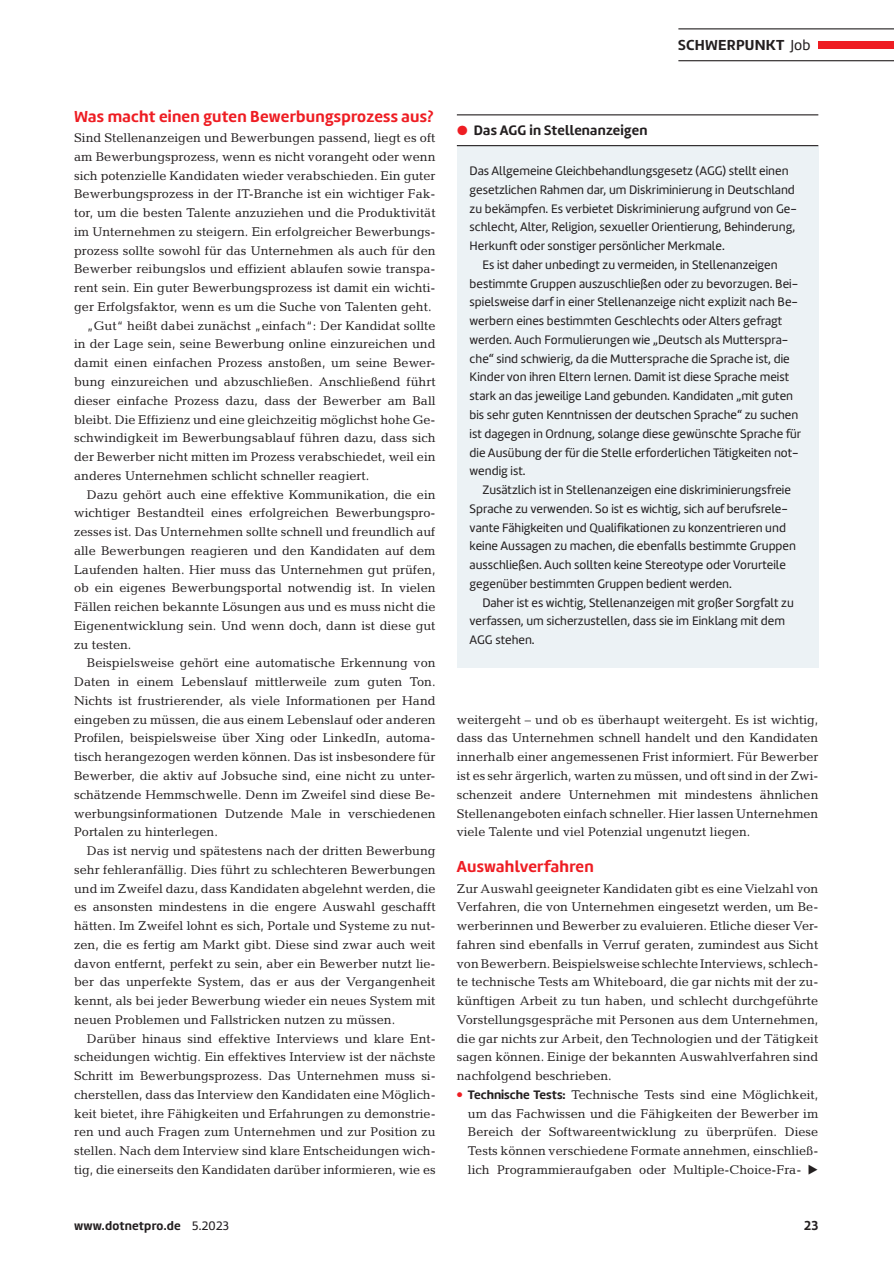
<style>
.page{position:relative;width:894px;height:1263px;background:#fff}
.page>*{position:absolute;margin:0;border:0;box-sizing:border-box;transform-origin:0 0}
.IR_00_fliesstext_hea{font:700 16.5px "Amelia";letter-spacing:.015em;color:#ee1d23}
.IR_40_seitenstrecke{font:700 15px "Amelia";letter-spacing:.015em;color:#231f20}
.t1{font:700 14.25px "Amelia";letter-spacing:.015em;color:#231f20}
.IR_40_seitenstrecke-2{font:700 13.5px "Amelia";color:#231f20}
.t2{font:12.75px/18.8px "Candida Std";color:#231f20;text-align:justify}
.t3{font:12.75px/18.8px "Amelia";color:#231f20}
.IR_40_seitenstrecke-3{font:700 12.75px "Amelia";letter-spacing:.015em;color:#231f20}
.s1{font-weight:400}
.s2{font-family:"Amelia";font-weight:700}
</style>
<div class="page">
<hr style="left:678px;top:28px;width:216px;height:1px;background:#231f20">
<hr style="left:678px;top:60px;width:216px;height:1px;background:#231f20">
<div style="left:818px;top:41px;width:76px;height:8px;background:#ee1d23"></div>
<div style="left:457px;top:146px;width:361px;height:521px;background:#ecf2f5"></div>
<hr style="left:457px;top:114px;width:361px;height:1px;background:#231f20">
<hr style="left:457px;top:145px;width:361px;height:1px;background:#231f20">
<p class="IR_40_seitenstrecke" style="left:678px;top:36px;width:134px">SCHWERPUNKT <span class="s1">Job</span></p>
<p class="IR_00_fliesstext_hea" style="left:74px;top:106px;width:361px">Was macht einen guten Bewerbungsprozess aus?</p>
<p class="t2" style="left:74px;top:128px;width:363px">Sind Stellenanzeigen und Bewerbungen passend, liegt es oft am Bewerbungsprozess, wenn es nicht vorangeht oder wenn sich potenzielle Kandidaten wieder verabschieden. Ein guter Bewerbungsprozess in der IT-Branche ist ein wichtiger Fak&shy;tor, um die besten Talente anzuziehen und die Produktivität im Unternehmen zu steigern. Ein erfolgreicher Bewerbungs&shy;prozess sollte sowohl für das Unternehmen als auch für den Bewerber reibungslos und effizient ablaufen sowie transpa&shy;rent sein. Ein guter Bewerbungsprozess ist damit ein wichti&shy;ger Erfolgsfaktor, wenn es um die Suche von Talenten geht.</p>
<p class="t2" style="left:74px;top:316px;width:363px;text-indent:13px">„Gut“ heißt dabei zunächst „einfach“: Der Kandidat sollte in der Lage sein, seine Bewerbung online einzureichen und damit einen einfachen Prozess anstoßen, um seine Bewer&shy;bung einzureichen und abzuschließen. Anschließend führt dieser einfache Prozess dazu, dass der Bewerber am Ball bleibt. Die Effizienz und eine gleichzeitig möglichst hohe Ge&shy;schwindigkeit im Bewerbungsablauf führen dazu, dass sich der Bewerber nicht mitten im Prozess verabschiedet, weil ein anderes Unternehmen schlicht schneller reagiert.</p>
<p class="t2" style="left:74px;top:485px;width:363px;text-indent:13px">Dazu gehört auch eine effektive Kommunikation, die ein wichtiger Bestandteil eines erfolgreichen Bewerbungspro&shy;zesses ist. Das Unternehmen sollte schnell und freundlich auf alle Bewerbungen reagieren und den Kandidaten auf dem Laufenden halten. Hier muss das Unternehmen gut prüfen, ob ein eigenes Bewerbungsportal notwendig ist. In vielen Fällen reichen bekannte Lösungen aus und es muss nicht die Eigenentwicklung sein. Und wenn doch, dann ist diese gut zu testen.</p>
<p class="t2" style="left:74px;top:653px;width:363px;text-indent:13px">Beispielsweise gehört eine automatische Erkennung von Daten in einem Lebenslauf mittlerweile zum guten Ton.<br>Nichts ist frustrierender, als viele Informationen per Hand eingeben zu müssen, die aus einem Lebenslauf oder anderen Profilen, beispielsweise über Xing oder LinkedIn, automa&shy;tisch herangezogen werden können. Das ist insbesondere für Bewerber, die aktiv auf Jobsuche sind, eine nicht zu unter&shy;schätzende Hemmschwelle. Denn im Zweifel sind diese Be&shy;werbungsinformationen Dutzende Male in verschiedenen Portalen zu hinterlegen.</p>
<p class="t2" style="left:74px;top:841px;width:363px;text-indent:13px">Das ist nervig und spätestens nach der dritten Bewerbung sehr fehleranfällig. Dies führt zu schlechteren Bewerbungen und im Zweifel dazu, dass Kandidaten abgelehnt werden, die es ansonsten mindestens in die engere Auswahl geschafft hätten. Im Zweifel lohnt es sich, Portale und Systeme zu nut&shy;zen, die es fertig am Markt gibt. Diese sind zwar auch weit davon entfernt, perfekt zu sein, aber ein Bewerber nutzt lie&shy;ber das unperfekte System, das er aus der Vergangenheit kennt, als bei jeder Bewerbung wieder ein neues System mit neuen Problemen und Fallstricken nutzen zu müssen.</p>
<p class="t2" style="left:74px;top:1028px;width:363px;text-indent:13px">Darüber hinaus sind effektive Interviews und klare Ent&shy;scheidungen wichtig. Ein effektives Interview ist der nächste Schritt im Bewerbungsprozess. Das Unternehmen muss si&shy;cherstellen, dass das Interview den Kandidaten eine Möglich&shy;keit bietet, ihre Fähigkeiten und Erfahrungen zu demonstrie&shy;ren und auch Fragen zum Unternehmen und zur Position zu stellen. Nach dem Interview sind klare Entscheidungen wich&shy;tig, die einerseits den Kandidaten darüber informieren, wie es</p>
<p class="t1" style="left:474px;top:122px;width:175px">Das AGG in Stellenanzeigen</p>
<p class="t3" style="left:470px;top:161px;width:329px">Das Allgemeine Gleichbehandlungsgesetz (AGG) stellt einen gesetzlichen Rahmen dar, um Diskriminierung in Deutschland zu bekämpfen. Es verbietet Diskriminierung aufgrund von Ge&shy;schlecht, Alter, Religion, sexueller Orientierung, Behinderung, Herkunft oder sonstiger persönlicher Merkmale.</p>
<p class="t3" style="left:470px;top:255px;width:333px;text-indent:13px">Es ist daher unbedingt zu vermeiden, in Stellenanzeigen bestimmte Gruppen auszuschließen oder zu bevorzugen. Bei&shy;spielsweise darf in einer Stellenanzeige nicht explizit nach Be&shy;werbern eines bestimmten Geschlechts oder Alters gefragt werden. Auch Formulierungen wie „Deutsch als Mutterspra&shy;che“ sind schwierig, da die Muttersprache die Sprache ist, die Kinder von ihren Eltern lernen. Damit ist diese Sprache meist stark an das jeweilige Land gebunden. Kandidaten „mit guten bis sehr guten Kenntnissen der deutschen Sprache“ zu suchen ist dagegen in Ordnung, solange diese gewünschte Sprache für die Ausübung der für die Stelle erforderlichen Tätigkeiten not&shy;wendig ist.</p>
<p class="t3" style="left:470px;top:480px;width:328px;text-indent:13px">Zusätzlich ist in Stellenanzeigen eine diskriminierungsfreie Sprache zu verwenden. So ist es wichtig, sich auf berufsrele&shy;vante Fähigkeiten und Qualifikationen zu konzentrieren und keine Aussagen zu machen, die ebenfalls bestimmte Gruppen ausschließen. Auch sollten keine Stereotype oder Vorurteile gegenüber bestimmten Gruppen bedient werden.</p>
<p class="t3" style="left:470px;top:593px;width:326px;text-indent:13px">Daher ist es wichtig, Stellenanzeigen mit großer Sorgfalt zu verfassen, um sicherzustellen, dass sie im Einklang mit dem<br>AGG stehen.</p>
<p class="t2" style="left:457px;top:710px;width:363px">weitergeht – und ob es überhaupt weitergeht. Es ist wichtig, dass das Unternehmen schnell handelt und den Kandidaten innerhalb einer angemessenen Frist informiert. Für Bewerber ist es sehr ärgerlich, warten zu müssen, und oft sind in der Zwi&shy;schenzeit andere Unternehmen mit mindestens ähnlichen Stellenangeboten einfach schneller. Hier lassen Unternehmen viele Talente und viel Potenzial ungenutzt liegen.</p>
<p class="IR_00_fliesstext_hea" style="left:457px;top:856px;width:138px">Auswahlverfahren</p>
<p class="t2" style="left:457px;top:878px;width:363px">Zur Auswahl geeigneter Kandidaten gibt es eine Vielzahl von Verfahren, die von Unternehmen eingesetzt werden, um Be&shy;werberinnen und Bewerber zu evaluieren. Etliche dieser Ver&shy;fahren sind ebenfalls in Verruf geraten, zumindest aus Sicht von Bewerbern. Beispielsweise schlechte Interviews, schlech&shy;te technische Tests am Whiteboard, die gar nichts mit der zu&shy;künftigen Arbeit zu tun haben, und schlecht durchgeführte Vorstellungsgespräche mit Personen aus dem Unternehmen, die gar nichts zur Arbeit, den Technologien und der Tätigkeit sagen können. Einige der bekannten Auswahlverfahren sind nachfolgend beschrieben.</p>
<p class="t2" style="left:468px;top:1085px;width:352px"><span class="s2">Technische Tests:</span> Technische Tests sind eine Möglichkeit, um das Fachwissen und die Fähigkeiten der Bewerber im Bereich der Softwareentwicklung zu überprüfen. Diese Tests können verschiedene Formate annehmen, einschließ&shy;lich Programmieraufgaben oder Multiple-Choice-Fra-</p>
<p class="IR_40_seitenstrecke-3" style="left:74px;top:1218px;width:156px">www.dotnetpro.de <span class="s1">5.2023</span></p>
<p class="IR_40_seitenstrecke-2" style="left:804px;top:1217px;width:16px">23</p>
</div>
